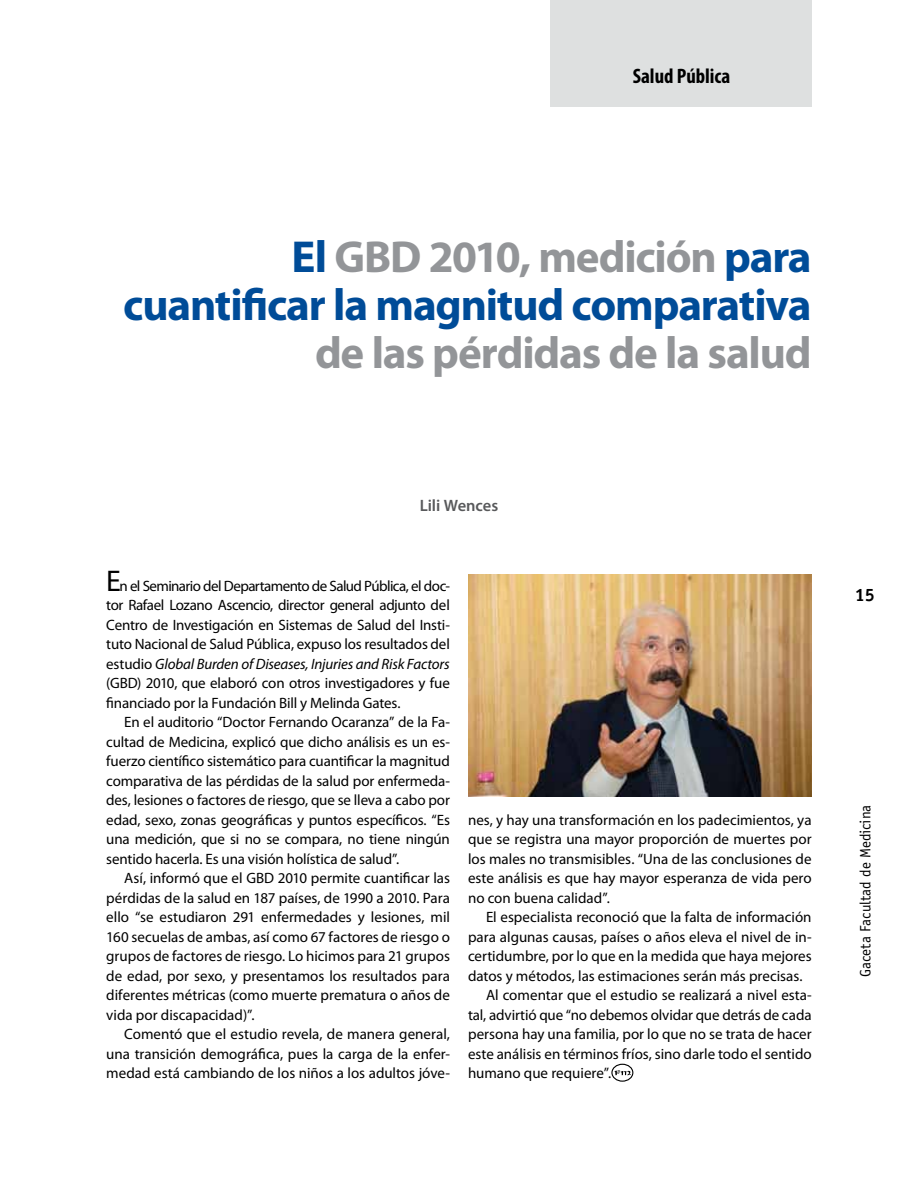
<style>
.page{position:relative;width:918px;height:1188px;background:#fff}
.page>*{position:absolute;margin:0;border:0;box-sizing:border-box;transform-origin:0 0}
.t1{font:700 45px/48px "Myriad Pro";letter-spacing:-.025em;color:#004c98;text-align:right}
.t2{font:700 45px "Myriad Pro";letter-spacing:-.025em;color:#939598}
.t3{font:700 condensed 21px "Myriad Pro";color:#000}
.t4{font:700 18px "Officina Sans LT";color:#000}
.t5{font:600 16.5px "Myriad Pro";letter-spacing:-.005em;color:#58595b}
.t6{font:15px/19.5px "Myriad Pro";color:#000;text-align:justify}
.t7{font:15px "Officina Sans LT";color:#000}
.s1{color:#939598}
.s2{font-size:30px}
.s3{font-style:italic}
</style>
<div class="page">
<div style="left:550px;top:0;width:262px;height:106px;background:#dee0e0"></div>
<img style="left:468px;top:574px;width:344px;height:223px">
<svg style="left:614px;top:1070px;width:17px;height:5px"></svg>
<div style="left:611px;top:1064px;width:22px;height:18px;border:1px solid #000;border-radius:50%"></div>
<h2 class="t3" style="left:633px;top:62px;width:99px">Salud Pública</h2>
<h1 class="t1" style="left:123px;top:231px;width:690px">El <span class="s1">GBD 2010, medición</span> para cuantificar la magnitud comparativa</h1>
<h1 class="t2" style="left:315px;top:323px;width:498px">de las pérdidas de la salud</h1>
<p class="t5" style="left:420px;top:495px;width:80px">Lili Wences</p>
<p class="t6" style="left:106px;top:576px;width:345px"><span class="s2">E</span>n el Seminario del Departamento de Salud Pública, el doc&shy;tor Rafael Lozano Ascencio, director general adjunto del Centro de Investigación en Sistemas de Salud del Insti&shy;tuto Nacional de Salud Pública, expuso los resultados del estudio <span class="s3">Global Burden of Diseases, Injuries and Risk Factors </span>(GBD) 2010, que elaboró con otros investigadores y fue financiado por la Fundación Bill y Melinda Gates.</p>
<p class="t6" style="left:106px;top:712px;width:345px;text-indent:18px">En el auditorio “Doctor Fernando Ocaranza” de la Fa&shy;cultad de Medicina, explicó que dicho análisis es un es&shy;fuerzo científico sistemático para cuantificar la magnitud comparativa de las pérdidas de la salud por enfermeda&shy;des, lesiones o factores de riesgo, que se lleva a cabo por edad, sexo, zonas geográficas y puntos específicos. “Es una medición, que si no se compara, no tiene ningún sentido hacerla. Es una visión holística de salud”.</p>
<p class="t6" style="left:106px;top:868px;width:345px;text-indent:18px">Así, informó que el GBD 2010 permite cuantificar las pérdidas de la salud en 187 países, de 1990 a 2010. Para ello “se estudiaron 291 enfermedades y lesiones, mil 160 secuelas de ambas, así como 67 factores de riesgo o grupos de factores de riesgo. Lo hicimos para 21 grupos de edad, por sexo, y presentamos los resultados para diferentes métricas (como muerte prematura o años de vida por discapacidad)”.</p>
<p class="t6" style="left:106px;top:1024px;width:345px;text-indent:18px">Comentó que el estudio revela, de manera general, una transición demográfica, pues la carga de la enfer&shy;medad está cambiando de los niños a los adultos jóve-</p>
<p class="t6" style="left:468px;top:810px;width:345px">nes, y hay una transformación en los padecimientos, ya que se registra una mayor proporción de muertes por los males no transmisibles. “Una de las conclusiones de este análisis es que hay mayor esperanza de vida pero no con buena calidad”.</p>
<p class="t6" style="left:486px;top:907px;width:327px">El especialista reconoció que la falta de información</p>
<p class="t6" style="left:468px;top:927px;width:345px">para algunas causas, países o años eleva el nivel de in-</p>
<p class="t6" style="left:468px;top:946px;width:345px">certidumbre, por lo que en la medida que haya mejores</p>
<p class="t6" style="left:468px;top:966px;width:336px">datos y métodos, las estimaciones serán más precisas.</p>
<p class="t6" style="left:486px;top:985px;width:327px">Al comentar que el estudio se realizará a nivel esta-</p>
<p class="t6" style="left:468px;top:1005px;width:345px">tal, advirtió que “no debemos olvidar que detrás de cada</p>
<p class="t6" style="left:468px;top:1024px;width:345px">persona hay una familia, por lo que no se trata de hacer</p>
<p class="t6" style="left:468px;top:1044px;width:345px">este análisis en términos fríos, sino darle todo el sentido</p>
<p class="t6" style="left:468px;top:1063px;width:145px">humano que requiere”.</p>
<p class="t4" style="left:855px;top:584px;width:22px">15</p>
<p class="t7" style="left:857px;top:977px;width:173px;rotate:-90deg">Gaceta Facultad de Medicina</p>
</div>
